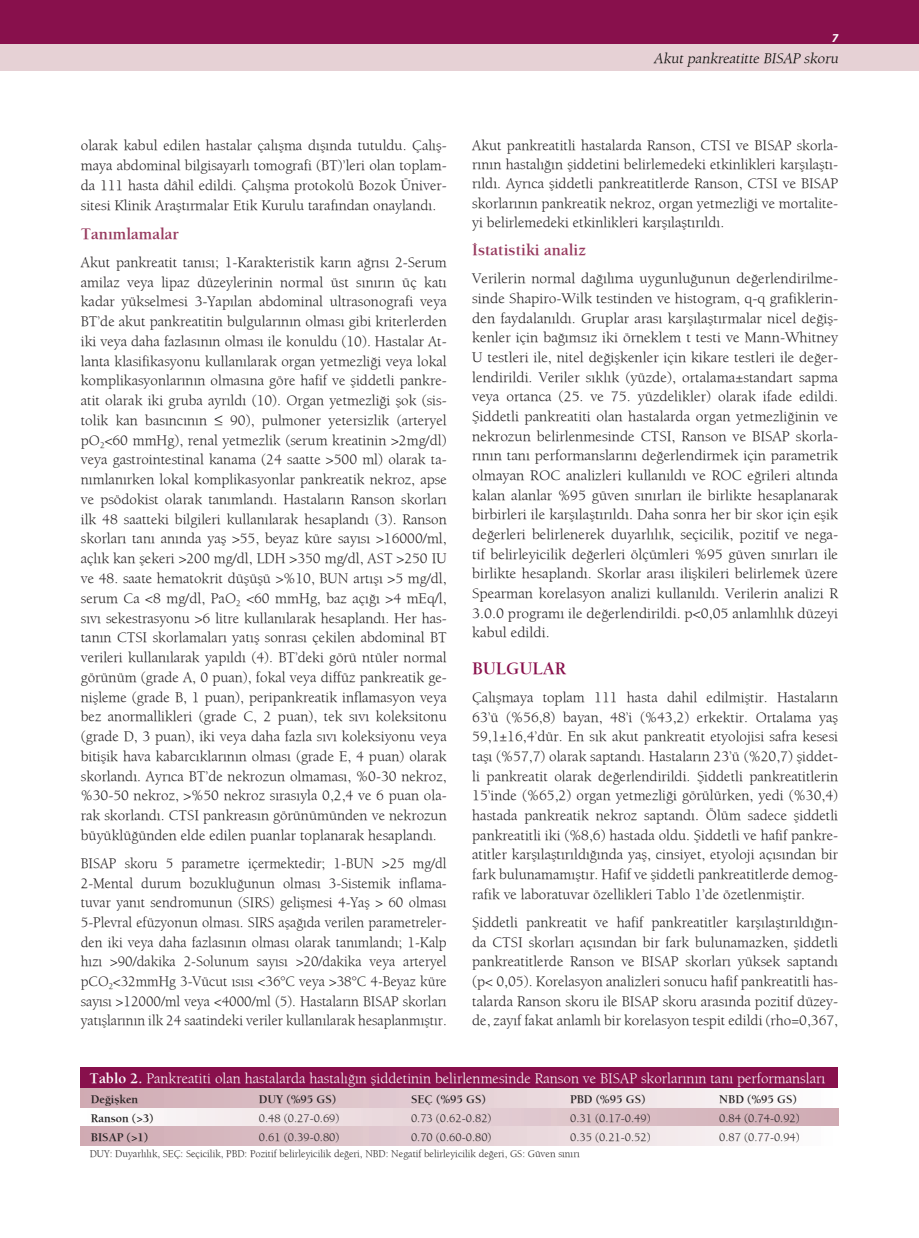
<style>
.page{position:relative;width:919px;height:1238px;background:#fff}
.page>*{position:absolute;margin:0;border:0;box-sizing:border-box;transform-origin:0 0}
.t1{font:700 18px "Berkeley";color:#88104c}
.t2{font:700 16.5px "Berkeley";color:#96385d}
.t3{font:15px/19.6px "Berkeley";color:#231f20;text-align:justify}
.t4{font:15px/19.6px "Berkeley";color:#231f20;text-align:justify;scale:.96 1}
.t5{font:15px "Berkeley";color:#fff}
.t6{font:italic 300 15px "Berkeley";color:#040503}
.t7{font:12px "Berkeley";color:#231f20}
.t8{font:700 12px "Berkeley";color:#231f20}
.t9{font:italic 700 12px "Fruga Sans";color:#fff}
.t10{font:10.5px "Berkeley";color:#231f20}
.s1{font-weight:700}
</style>
<div class="page">
<div style="left:0;top:0;width:918px;height:45px;background:#88104c"></div>
<div style="left:0;top:44px;width:918px;height:27px;background:#e6d1d5"></div>
<div style="left:81px;top:1067px;width:757px;height:21px;background:#88104c"></div>
<div style="left:81px;top:1107px;width:757px;height:19px;background:linear-gradient(to right,#fdfcfc,#cea8b1)"></div>
<div style="left:81px;top:1126px;width:757px;height:19px;background:linear-gradient(to right,#cea7b0,#fdfcfc)"></div>
<div style="left:81px;top:1088px;width:757px;height:19px;background:linear-gradient(to right,#cea7b0,#fdfcfc)"></div>
<p class="t9" style="left:831px;top:31px;width:8px">7</p>
<p class="t6" style="left:653px;top:49px;width:189px">Akutpankreatitte BISAP skoru</p>
<p class="t3" style="left:81px;top:135px;width:367px;line-height:20.1px">olarak kabul edilen hastalar çalışma dışında tutuldu. Çalış&shy;maya abdominal bilgisayarlı tomografi (BT)’leri olan toplam&shy;da 111 hasta dâhil edildi. Çalışma protokolü Bozok Üniver&shy;sitesi Klinik Araştırmalar Etik Kurulu tarafından onaylandı.</p>
<p class="t2" style="left:81px;top:223px;width:100px">Tanımlamalar</p>
<p class="t3" style="left:81px;top:252px;width:367px">Akut pankreatit tanısı; 1-Karakteristik karın ağrısı 2-Serum amilaz veya lipaz düzeylerinin normal üst sınırın üç katı kadar yükselmesi 3-Yapılan abdominal ultrasonografi veya BT’de akut pankreatitin bulgularının olması gibi kriterlerden iki veya daha fazlasının olması ile konuldu (10). Hastalar At&shy;lanta klasifikasyonu kullanılarak organ yetmezliği veya lokal komplikasyonlarının olmasına göre hafif ve şiddetli pankre&shy;atit olarak iki gruba ayrıldı (10). Organ yetmezliği şok (sis&shy;tolik kan basıncının ≤ 90), pulmoner yetersizlik (arteryel pO<sub>2</sub>&lt;60 mmHg), renal yetmezlik (serum kreatinin &gt;2mg/dl) veya gastrointestinal kanama (24 saatte &gt;500 ml) olarak ta&shy;nımlanırken lokal komplikasyonlar pankreatik nekroz, apse ve psödokist olarak tanımlandı. Hastaların Ranson skorları ilk 48 saatteki bilgileri kullanılarak hesaplandı (3). Ranson skorları tanı anında yaş &gt;55, beyaz küre sayısı &gt;16000/ml, açlık kan şekeri &gt;200 mg/dl, LDH &gt;350 mg/dl, AST &gt;250 IU ve 48. saate hematokrit düşüşü &gt;%10, BUN artışı &gt;5 mg/dl, serum Ca &lt;8 mg/dl, PaO<sub>2</sub> &lt;60 mmHg, baz açığı &gt;4 mEq/l, sıvı sekestrasyonu &gt;6 litre kullanılarak hesaplandı. Her has&shy;tanın CTSI skorlamaları yatış sonrası çekilen abdominal BT verileri kullanılarak yapıldı (4). BT’deki görü ntüler normal görünüm (grade A, 0 puan), fokal veya diffüz pankreatik ge&shy;nişleme (grade B, 1 puan), peripankreatik inflamasyon veya bez anormallikleri (grade C, 2 puan), tek sıvı koleksitonu (grade D, 3 puan), iki veya daha fazla sıvı koleksiyonu veya bitişik hava kabarcıklarının olması (grade E, 4 puan) olarak skorlandı. Ayrıca BT’de nekrozun olmaması, %0-30 nekroz, %30-50 nekroz, &gt;%50 nekroz sırasıyla 0,2,4 ve 6 puan ola&shy;rak skorlandı. CTSI pankreasın görünümünden ve nekrozun büyüklüğünden elde edilen puanlar toplanarak hesaplandı.</p>
<p class="t4" style="left:81px;top:853px;width:382px">BISAP skoru 5 parametre içermektedir; 1-BUN &gt;25 mg/dl 2-Mental durum bozukluğunun olması 3-Sistemik inflama&shy;tuvar yanıt sendromunun (SIRS) gelişmesi 4-Yaş &gt; 60 olması 5-Plevral efüzyonun olması. SIRS aşağıda verilen parametreler&shy;den iki veya daha fazlasının olması olarak tanımlandı; 1-Kalp hızı &gt;90/dakika 2-Solunum sayısı &gt;20/dakika veya arteryel pCO<sub>2</sub>&lt;32mmHg 3-Vücut ısısı &lt;36°C veya &gt;38°C 4-Beyaz küre sayısı &gt;12000/ml veya &lt;4000/ml (5). Hastaların BISAP skorları yatışlarının ilk 24 saatindeki veriler kullanılarak hesaplanmıştır.</p>
<p class="t3" style="left:472px;top:135px;width:367px;line-height:19.2px">Akut pankreatitli hastalarda Ranson, CTSI ve BISAP skorla&shy;rının hastalığın şiddetini belirlemedeki etkinlikleri karşılaştı&shy;rıldı. Ayrıca şiddetli pankreatitlerde Ranson, CTSI ve BISAP skorlarının pankreatik nekroz, organ yetmezliği ve mortalite&shy;yi belirlemedeki etkinlikleri karşılaştırıldı.</p>
<p class="t2" style="left:472px;top:240px;width:115px">İstatistiki analiz</p>
<p class="t3" style="left:472px;top:268px;width:367px">Verilerin normal dağılıma uygunluğunun değerlendirilme&shy;sinde Shapiro-Wilk testinden ve histogram, q-q grafiklerin&shy;den faydalanıldı. Gruplar arası karşılaştırmalar nicel değiş&shy;kenler için bağımsız iki örneklem t testi ve Mann-Whitney U testleri ile, nitel değişkenler için kikare testleri ile değer&shy;lendirildi. Veriler sıklık (yüzde), ortalama±standart sapma veya ortanca (25. ve 75. yüzdelikler) olarak ifade edildi.<br>Şiddetli pankreatiti olan hastalarda organ yetmezliğinin ve nekrozun belirlenmesinde CTSI, Ranson ve BISAP skorla&shy;rının tanı performanslarını değerlendirmek için parametrik olmayan ROC analizleri kullanıldı ve ROC eğrileri altında kalan alanlar %95 güven sınırları ile birlikte hesaplanarak birbirleri ile karşılaştırıldı. Daha sonra her bir skor için eşik değerleri belirlenerek duyarlılık, seçicilik, pozitif ve nega&shy;tif belirleyicilik değerleri ölçümleri %95 güven sınırları ile birlikte hesaplandı. Skorlar arası ilişkileri belirlemek üzere Spearman korelasyon analizi kullanıldı. Verilerin analizi R 3.0.0 programı ile değerlendirildi. p&lt;0,05 anlamlılık düzeyi kabul edildi.</p>
<p class="t1" style="left:472px;top:657px;width:96px">BULGULAR</p>
<p class="t3" style="left:472px;top:687px;width:367px">Çalışmaya toplam 111 hasta dahil edilmiştir. Hastaların 63’ü (%56,8) bayan, 48’i (%43,2) erkektir. Ortalama yaş 59,1±16,4’dür. En sık akut pankreatit etyolojisi safra kesesi taşı (%57,7) olarak saptandı. Hastaların 23’ü (%20,7) şiddet&shy;li pankreatit olarak değerlendirildi. Şiddetli pankreatitlerin 15’inde (%65,2) organ yetmezliği görülürken, yedi (%30,4) hastada pankreatik nekroz saptandı. Ölüm sadece şiddetli pankreatitli iki (%8,6) hastada oldu. Şiddetli ve hafif pankre&shy;atitler karşılaştırıldığında yaş, cinsiyet, etyoloji açısından bir fark bulunamamıştır. Hafif ve şiddetli pankreatitlerde demog&shy;rafik ve laboratuvar özellikleri Tablo 1’de özetlenmiştir.</p>
<p class="t3" style="left:472px;top:912px;width:367px">Şiddetli pankreatit ve hafif pankreatitler karşılaştırıldığın&shy;da CTSI skorları açısından bir fark bulunamazken, şiddetli pankreatitlerde Ranson ve BISAP skorları yüksek saptandı (p&lt; 0,05). Korelasyon analizleri sonucu hafif pankreatitli has&shy;talarda Ranson skoru ile BISAP skoru arasında pozitif düzey&shy;de, zayıf fakat anlamlı bir korelasyon tespit edildi (rho=0,367,</p>
<p class="t5" style="left:90px;top:1069px;width:737px"><span class="s1">Tablo 2.</span> Pankreatiti olan hastalarda hastalığın şiddetinin belirlenmesinde Ranson ve BISAP skorlarının tanı performansları</p>
<p class="t8" style="left:91px;top:1091px;width:49px">Değişken</p>
<p class="t8" style="left:259px;top:1091px;width:79px">DUY (%95 GS)</p>
<p class="t8" style="left:411px;top:1091px;width:76px">SEÇ (%95 GS)</p>
<p class="t8" style="left:570px;top:1091px;width:77px">PBD (%95 GS)</p>
<p class="t8" style="left:719px;top:1091px;width:79px">NBD (%95 GS)</p>
<p class="t8" style="left:91px;top:1110px;width:64px">Ranson (&gt;3)</p>
<p class="t7" style="left:259px;top:1110px;width:82px">0.48 (0.27-0.69)</p>
<p class="t7" style="left:411px;top:1110px;width:82px">0.73 (0.62-0.82)</p>
<p class="t7" style="left:570px;top:1110px;width:82px">0.31 (0.17-0.49)</p>
<p class="t7" style="left:719px;top:1110px;width:82px">0.84 (0.74-0.92)</p>
<p class="t8" style="left:91px;top:1130px;width:59px">BISAP (&gt;1)</p>
<p class="t7" style="left:259px;top:1130px;width:82px">0.61 (0.39-0.80)</p>
<p class="t7" style="left:411px;top:1130px;width:82px">0.70 (0.60-0.80)</p>
<p class="t7" style="left:570px;top:1130px;width:82px">0.35 (0.21-0.52)</p>
<p class="t7" style="left:719px;top:1130px;width:82px">0.87 (0.77-0.94)</p>
<p class="t10" style="left:90px;top:1147px;width:491px">DUY: Duyarlılık, SEÇ: Seçicilik, PBD: Pozitif belirleyicilik değeri, NBD: Negatif belirleyicilik değeri, GS: Güven sınırı</p>
</div>
